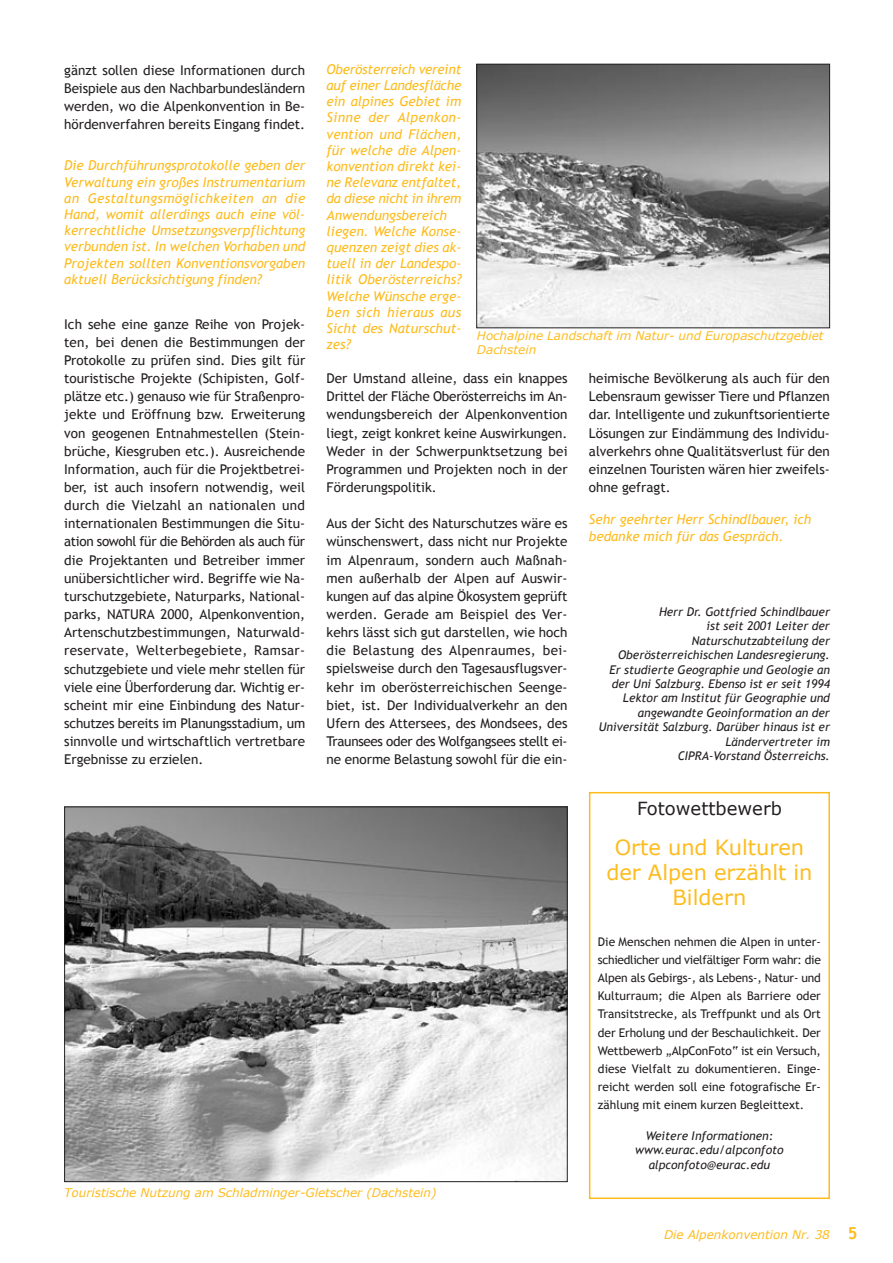
<style>
.page{position:relative;width:893px;height:1263px;background:#fff}
.page>*{position:absolute;margin:0;border:0;box-sizing:border-box;transform-origin:0 0}
.t1{font:21px/25.2px "Verdana";color:#fdbc1e;text-align:center}
.t2{font:18px "Verdana";color:#231f20}
.t3{font:13.5px/18.1px "Trebuchet MS";color:#231f20;text-align:justify}
.t4{font:italic 13.5px/16.2px "Trebuchet MS";color:#fdbc1e}
.t5{font:italic 12px/14.4px "Trebuchet MS";color:#231f20;text-align:right}
.t6{font:12px/18.1px "Trebuchet MS";color:#231f20;text-align:justify}
.t7{font:italic 12px/14.4px "Verdana";color:#fdbc1e}
.s1{font-family:"Trebuchet MS";font-weight:700;font-style:normal;font-size:16.5px}
</style>
<div class="page">
<img style="left:478px;top:66px;width:350px;height:260px">
<div style="left:476px;top:64px;width:354px;height:264px;border:1px solid #231f20"></div>
<img style="left:66px;top:809px;width:499px;height:371px">
<div style="left:589px;top:792px;width:241px;height:407px;border:2px solid #fdbc1e"></div>
<p class="t3" style="left:64px;top:61px;width:242px">g‰nzt sollen diese Informationen durch Beispiele aus den Nachbarbundesl‰ndern werden, wo die Alpenkonvention in Be&shy;hˆrdenverfahren bereits Eingang findet.</p>
<p class="t4" style="left:64px;top:157px;width:242px;text-align:justify">Die Durchf¸hrungsprotokolle geben der Verwaltung ein grofles Instrumentarium an Gestaltungsmˆglichkeiten an die Hand, womit allerdings auch eine vˆl&shy;kerrechtliche Umsetzungsverpflichtung verbunden ist. In welchen Vorhaben und Projekten sollten Konventionsvorgaben aktuell Ber¸cksichtigung finden?</p>
<p class="t3" style="left:64px;top:315px;width:242px">Ich sehe eine ganze Reihe von Projek&shy;ten, bei denen die Bestimmungen der Protokolle zu pr¸fen sind. Dies gilt f¸r touristische Projekte (Schipisten, Golf&shy;pl‰tze etc.) genauso wie f¸r Straflenpro&shy;jekte und Erˆffnung bzw. Erweiterung von geogenen Entnahmestellen (Stein&shy;br¸che, Kiesgruben etc.). Ausreichende Information, auch f¸r die Projektbetrei&shy;ber, ist auch insofern notwendig, weil durch die Vielzahl an nationalen und internationalen Bestimmungen die Situ&shy;ation sowohl f¸r die Behˆrden als auch f¸r die Projektanten und Betreiber immer un¸bersichtlicher wird. Begriffe wie Na&shy;turschutzgebiete, Naturparks, National&shy;parks, NATURA 2000, Alpenkonvention, Artenschutzbestimmungen, Naturwald&shy;reservate, Welterbegebiete, Ramsar&shy;schutzgebiete und viele mehr stellen f¸r viele eine ‹berforderung dar. Wichtig er&shy;scheint mir eine Einbindung des Natur&shy;schutzes bereits im Planungsstadium, um sinnvolle und wirtschaftlich vertretbare Ergebnisse zu erzielen.</p>
<p class="t4" style="left:326px;top:61px;width:136px">Oberˆsterreich vereint auf einer Landesfl‰che ein alpines Gebiet im<br>Sinne der Alpenkon&shy;vention und Fl‰chen, f¸r welche die Alpen&shy;konvention direkt kei&shy;ne Relevanz entfaltet, da diese nicht in ihrem<br>Anwendungsbereich liegen. Welche Konse&shy;quenzen zeigt dies ak&shy;tuell in der Landespo&shy;litik Oberˆsterreichs?<br>Welche W¸nsche erge&shy;ben sich hieraus aus<br>Sicht des Naturschut&shy;zes?</p>
<p class="t3" style="left:326px;top:369px;width:242px">Der Umstand alleine, dass ein knappes Drittel der Fl‰che Oberˆsterreichs im An&shy;wendungsbereich der Alpenkonvention liegt, zeigt konkret keine Auswirkungen.<br>Weder in der Schwerpunktsetzung bei Programmen und Projekten noch in der Fˆrderungspolitik.</p>
<p class="t3" style="left:326px;top:514px;width:242px">Aus der Sicht des Naturschutzes w‰re es w¸nschenswert, dass nicht nur Projekte im Alpenraum, sondern auch Maflnah&shy;men auflerhalb der Alpen auf Auswir&shy;kungen auf das alpine ÷kosystem gepr¸ft werden. Gerade am Beispiel des Ver&shy;kehrs l‰sst sich gut darstellen, wie hoch die Belastung des Alpenraumes, bei&shy;spielsweise durch den Tagesausflugsver&shy;kehr im oberˆsterreichischen Seenge&shy;biet, ist. Der Individualverkehr an den Ufern des Attersees, des Mondsees, des Traunsees oder des Wolfgangsees stellt ei&shy;ne enorme Belastung sowohl f¸r die ein-</p>
<p class="t7" style="left:477px;top:328px;width:348px">Hochalpine Landschaft im Natur- und Europaschutzgebiet<br>Dachstein</p>
<p class="t3" style="left:589px;top:369px;width:242px">heimische Bevˆlkerung als auch f¸r den Lebensraum gewisser Tiere und Pflanzen dar. Intelligente und zukunftsorientierte Lˆsungen zur Eind‰mmung des Individu&shy;alverkehrs ohne Qualit‰tsverlust f¸r den einzelnen Touristen w‰ren hier zweifels&shy;ohne gefragt.</p>
<p class="t4" style="left:589px;top:511px;width:224px">Sehr geehrter Herr Schindlbauer, ich bedanke mich f¸r das Gespr‰ch.</p>
<p class="t5" style="left:598px;top:605px;width:233px">Herr Dr. Gottfried Schindlbauer<br>ist seit 2001 Leiter der Naturschutzabteilung der Oberˆsterreichischen Landesregierung.<br>Er studierte Geographie und Geologie an der Uni Salzburg. Ebenso ist er seit 1994<br>Lektor am Institut f¸r Geographie und angewandte Geoinformation an der Universit‰t Salzburg. Dar¸ber hinaus ist er L‰ndervertreter im<br>CIPRA-Vorstand ÷sterreichs.</p>
<h2 class="t2" style="left:637px;top:797px;width:146px">Fotowettbewerb</h2>
<h1 class="t1" style="left:606px;top:834px;width:208px">Orte und Kulturen der Alpen erz‰hlt in<br>Bildern</h1>
<p class="t6" style="left:598px;top:932px;width:224px">Die Menschen nehmen die Alpen in unter&shy;schiedlicher und vielf‰ltiger Form wahr: die Alpen als Gebirgs-, als Lebens-, Natur- und Kulturraum; die Alpen als Barriere oder Transitstrecke, als Treffpunkt und als Ort der Erholung und der Beschaulichkeit. Der Wettbewerb ÑAlpConFotoì ist ein Versuch, diese Vielfalt zu dokumentieren. Einge&shy;reicht werden soll eine fotografische Er&shy;z‰hlung mit einem kurzen Begleittext.</p>
<p class="t5" style="left:635px;top:1128px;width:150px;text-align:center">Weitere Informationen: www.eurac.edu/alpconfoto alpconfoto@eurac.edu</p>
<p class="t7" style="left:64px;top:1185px;width:374px">Touristische Nutzung am Schladminger-Gletscher (Dachstein)</p>
<p class="t7" style="left:664px;top:1227px;width:195px">Die Alpenkonvention Nr. 38 <span class="s1">5</span></p>
</div>
